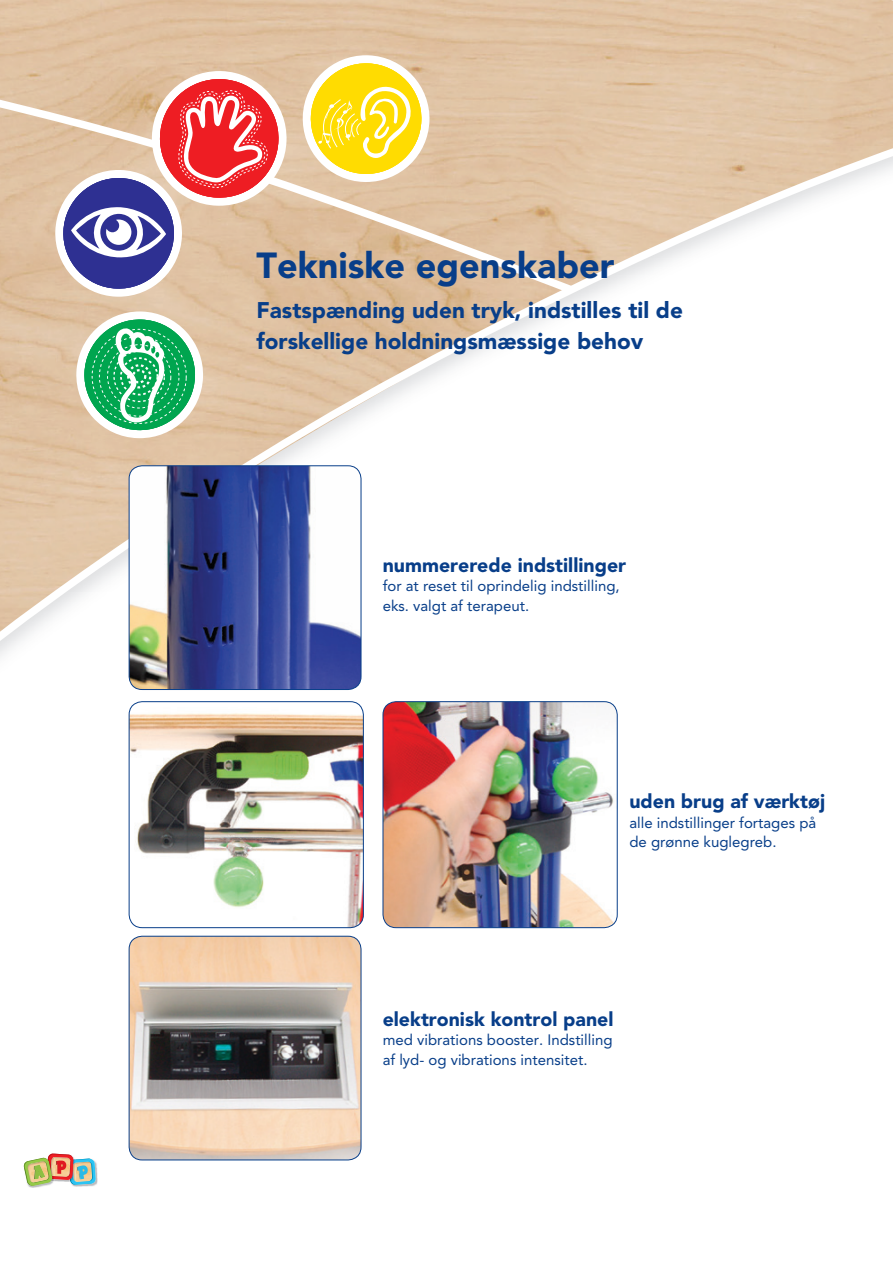
<style>
.page{position:relative;width:893px;height:1263px;background:#fff}
.page>*{position:absolute;margin:0;border:0;box-sizing:border-box;transform-origin:0 0}
.t1{font:900 36px "Avenir";color:#083e89}
.t2{font:900 22.5px/31.5px "Avenir";color:#083e89}
.t3{font:900 19.5px "Avenir";color:#083e89}
.t4{font:15px/19.5px "Avenir";color:#083e89}
</style>
<div class="page">
<svg style="left:0;top:0;width:797px;height:676px"></svg>
<svg style="left:0;top:91px;width:573px;height:203px;background:#dfc2a3"></svg>
<svg style="left:55px;top:71px;width:233px;height:226px"></svg>
<svg style="left:76px;top:311px;width:128px;height:127px"></svg>
<svg style="left:302px;top:55px;width:127px;height:127px"></svg>
<img style="left:74px;top:1163px;width:24px;height:24px">
<img style="left:28px;top:1186px;width:15px;height:2px">
<img style="left:23px;top:1153px;width:73px;height:33px">
<img style="left:383px;top:702px;width:234px;height:226px">
<div style="left:383px;top:701px;width:234px;height:227px;border:1px solid #083e89;border-radius:13px"></div>
<img style="left:129px;top:702px;width:234px;height:226px">
<div style="left:129px;top:701px;width:234px;height:227px;border:1px solid #083e89;border-radius:13px"></div>
<img style="left:129px;top:936px;width:232px;height:224px">
<div style="left:129px;top:936px;width:232px;height:224px;border:1px solid #083e89;border-radius:13px"></div>
<img style="left:129px;top:466px;width:232px;height:223px">
<div style="left:129px;top:466px;width:232px;height:224px;border:1px solid #083e89;border-radius:13px"></div>
<svg style="left:797px;top:0;width:96px;height:206px;background:#e4ccb3"></svg>
<h1 class="t1" style="left:257px;top:243px;width:360px">Tekniske egenskaber</h1>
<h2 class="t2" style="left:257px;top:294px;width:428px">Fastspænding uden tryk, indstilles til de forskellige holdningsmæssige behov</h2>
<h3 class="t3" style="left:383px;top:553px;width:245px">nummererede indstillinger</h3>
<p class="t4" style="left:383px;top:576px;width:238px">for at reset til oprindelig indstilling, eks. valgt af terapeut.</p>
<h3 class="t3" style="left:629px;top:790px;width:197px">uden brug af værktøj</h3>
<p class="t4" style="left:629px;top:813px;width:188px">alle indstillinger fortages på de grønne kuglegreb.</p>
<h3 class="t3" style="left:383px;top:1007px;width:232px">elektronisk kontrol panel</h3>
<p class="t4" style="left:383px;top:1030px;width:231px">med vibrations booster. Indstilling af lyd- og vibrations intensitet.</p>
</div>
